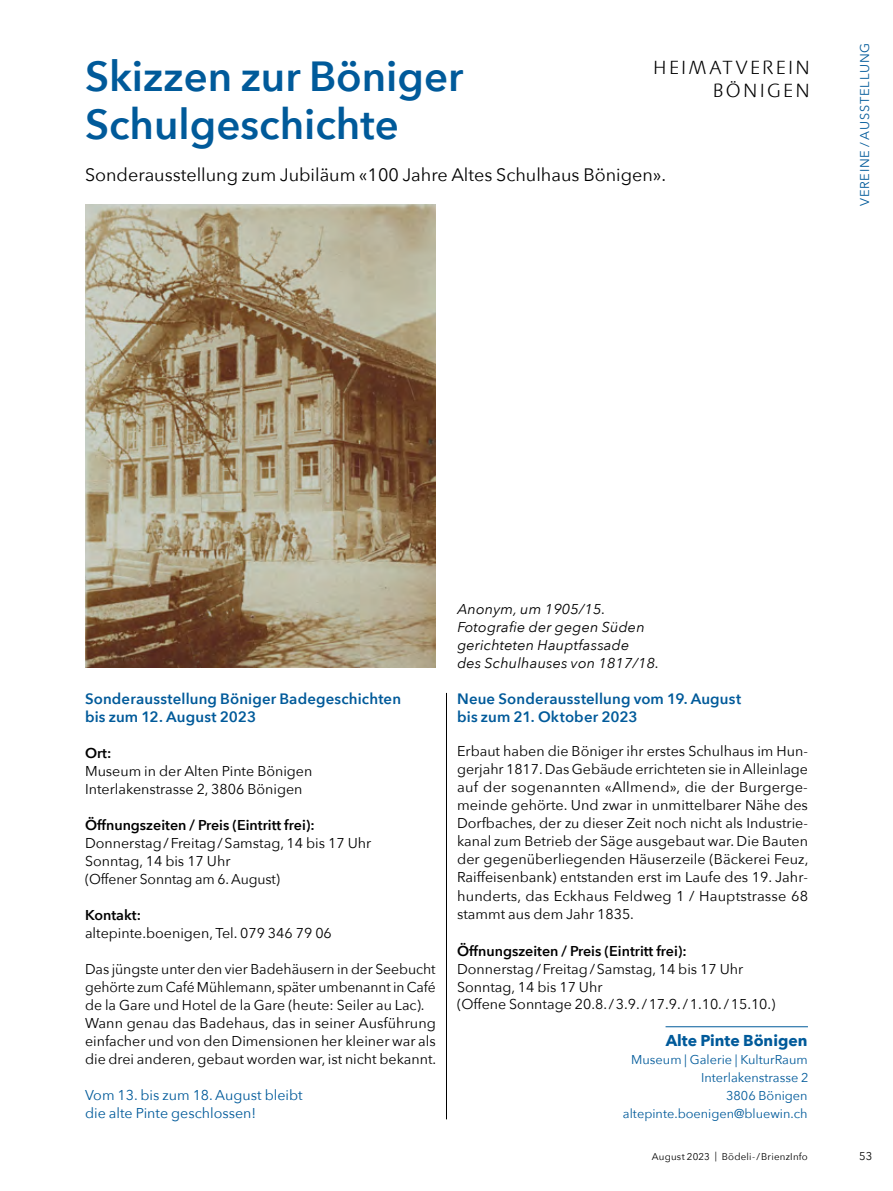
<style>
.page{position:relative;width:893px;height:1191px;background:#fff}
.page>*{position:absolute;margin:0;border:0;box-sizing:border-box;transform-origin:0 0}
.t1{font:600 42px/48px "Avenir Next";color:#005a9a}
.t2{font:300 19.2px/22.8px "Linotype Syntax Com";letter-spacing:.085em;color:#000;text-align:right}
.t3{font:18px "Avenir Next";color:#000}
.t4{font:700 15.75px "Avenir Next";color:#005a9a}
.t5{font:600 15px/18px "Avenir Next";letter-spacing:.01em;color:#005a9a}
.t6{font:14.25px/18px "Avenir Next";color:#000}
.t7{font:italic 14.25px/18px "Avenir Next";letter-spacing:.01em;color:#000}
.t8{font:600 14.25px "Avenir Next";color:#000}
.t9{font:14.25px/18px "Avenir Next";color:#005a9a}
.t10{font:12.75px/18px "Avenir Next";color:#005a9a;text-align:right}
.t11{font:12.75px "Avenir Next";letter-spacing:.07em;color:#005a9a}
.t12{font:11.25px "Avenir Next";color:#000}
.t13{font:9.75px "Avenir Next";letter-spacing:.02em;color:#000}
</style>
<div class="page">
<hr style="left:446px;top:693px;width:1px;height:426px;background:#000">
<hr style="left:666px;top:1026px;width:142px;height:1px;background:#005a9a">
<img style="left:85px;top:205px;width:351px;height:462px">
<h1 class="t1" style="left:85px;top:51px;width:380px">Skizzen zur Böniger<br>Schulgeschichte</h1>
<p class="t3" style="left:85px;top:159px;width:583px">Sonderausstellung zum Jubiläum «100 Jahre Altes Schulhaus Bönigen».</p>
<h2 class="t2" style="left:653px;top:56px;width:159px">HEIMATVEREIN<br>BÖNIGEN</h2>
<p class="t11" style="left:854px;top:206px;width:165px;rotate:-90deg">VEREINE / AUSSTELLUNG</p>
<p class="t5" style="left:85px;top:689px;width:318px">Sonderausstellung Böniger Badegeschichten bis zum 12. August 2023</p>
<p class="t8" style="left:85px;top:740px;width:28px">Ort:</p>
<p class="t6" style="left:85px;top:761px;width:229px">Museum in der Alten Pinte Bönigen<br>Interlakenstrasse 2, 3806 Bönigen</p>
<p class="t8" style="left:85px;top:812px;width:231px">Öffnungszeiten / Preis (Eintritt frei):</p>
<p class="t6" style="left:85px;top:833px;width:288px">Donnerstag/Freitag/Samstag, 14 bis 17 Uhr<br>Sonntag, 14 bis 17 Uhr<br>(Offener Sonntag am 6. August)</p>
<p class="t8" style="left:85px;top:903px;width:57px">Kontakt:</p>
<p class="t6" style="left:85px;top:923px;width:248px">altepinte.boenigen, Tel. 079 346 79 06</p>
<p class="t6" style="left:85px;top:959px;width:353px">Das jüngste unter den vier Badehäusern in der Seebucht gehörte zum Café Mühlemann, später umbenannt in Café de la Gare und Hotel de la Gare (heute: Seiler au Lac).<br>Wann genau das Badehaus, das in seiner Ausführung einfacher und von den Dimensionen her kleiner war als die drei anderen, gebaut worden war, ist nicht bekannt.</p>
<p class="t9" style="left:85px;top:1085px;width:219px">Vom 13. bis zum 18. August bleibt die alte Pinte geschlossen!</p>
<p class="t7" style="left:457px;top:599px;width:203px">Anonym, um 1905/15.<br>Fotografie der gegen Süden gerichteten Hauptfassade<br>des Schulhauses von 1817/18.</p>
<p class="t5" style="left:457px;top:689px;width:286px">Neue Sonderausstellung vom 19. August bis zum 21. Oktober 2023</p>
<p class="t6" style="left:457px;top:741px;width:353px;text-align:justify">Erbaut haben die Böniger ihr erstes Schulhaus im Hun&shy;gerjahr 1817. Das Gebäude errichteten sie in Alleinlage auf der sogenannten «Allmend», die der Burgerge&shy;meinde gehörte. Und zwar in unmittelbarer Nähe des Dorfbaches, der zu dieser Zeit noch nicht als Industrie&shy;kanal zum Betrieb der Säge ausgebaut war. Die Bauten der gegenüberliegenden Häuserzeile (Bäckerei Feuz, Raiffeisenbank) entstanden erst im Laufe des 19. Jahr&shy;hunderts, das Eckhaus Feldweg 1 / Hauptstrasse 68 stammt aus dem Jahr 1835.</p>
<p class="t8" style="left:457px;top:939px;width:231px">Öffnungszeiten / Preis (Eintritt frei):</p>
<p class="t6" style="left:457px;top:959px;width:288px">Donnerstag/Freitag/Samstag, 14 bis 17 Uhr<br>Sonntag, 14 bis 17 Uhr</p>
<p class="t6" style="left:457px;top:994px;width:320px">(Offene Sonntage 20.8./3.9./17.9./1.10./15.10.)</p>
<p class="t4" style="left:666px;top:1027px;width:143px">Alte Pinte Bönigen</p>
<p class="t10" style="left:623px;top:1050px;width:187px">Museum | Galerie | KulturRaum<br>Interlakenstrasse 2<br>3806 Bönigen altepinte.boenigen@bluewin.ch</p>
<p class="t13" style="left:652px;top:1148px;width:158px">August 2023 | Bödeli-/BrienzInfo</p>
<p class="t12" style="left:859px;top:1147px;width:15px">53</p>
</div>
